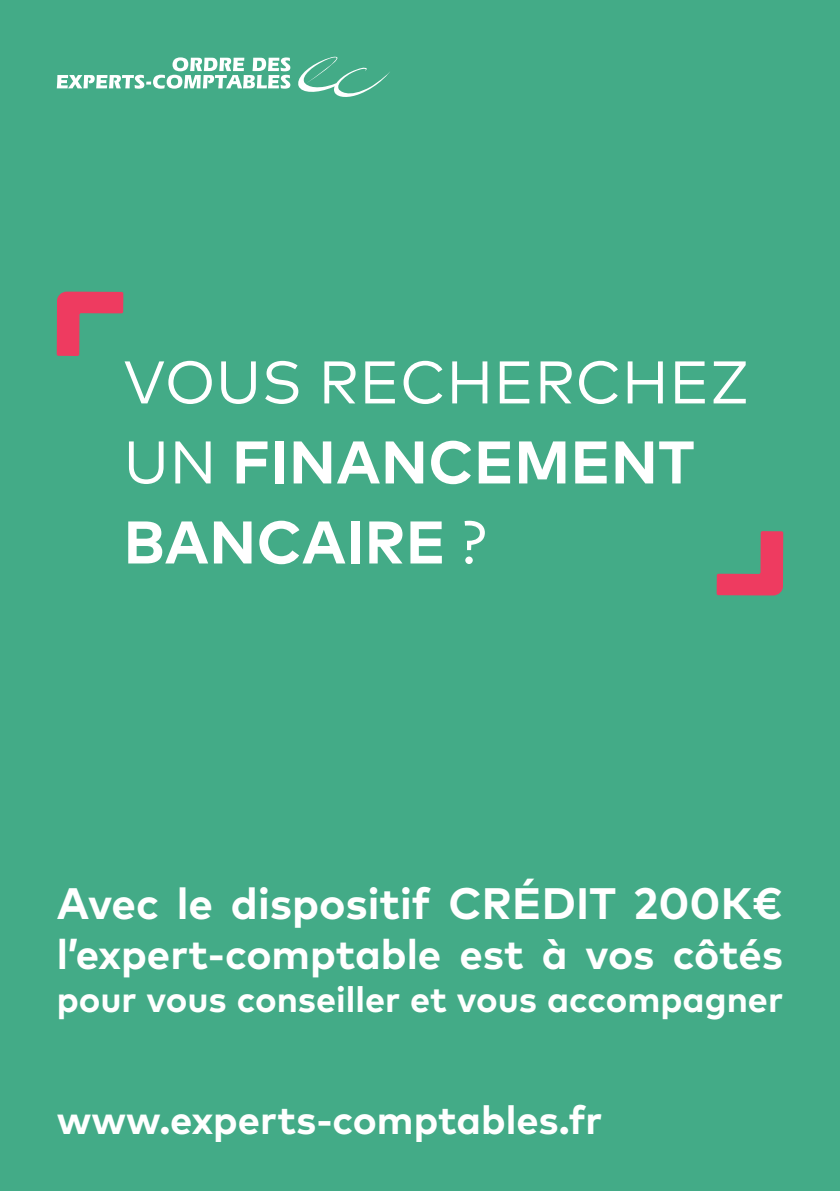
<style>
.page{position:relative;width:840px;height:1191px;background:#fff}
.page>*{position:absolute;margin:0;border:0;box-sizing:border-box;transform-origin:0 0}
.t1{font:700 60px/80px "Mark Pro";letter-spacing:.005em;color:#fff}
.t2{font:700 44px "Mark Pro";color:#fff}
.t3{font:700 42px "Mark Pro";letter-spacing:-.005em;color:#fff}
.t4{font:700 40px "Mark Pro";color:#fff}
.t5{font:700 36px "Mark Pro";color:#fff}
.s1{font-weight:400}
</style>
<div class="page">
<div style="left:0;top:0;width:839px;height:1191px;background:#43ab87"></div>
<svg style="left:57px;top:292px;width:66px;height:64px"></svg>
<svg style="left:716px;top:531px;width:66px;height:64px"></svg>
<svg style="left:57px;top:57px;width:333px;height:40px"></svg>
<p class="t1" style="left:123px;top:337px;width:627px"><span class="s1">VOUS RECHERCHEZ<br>UN</span> FINANCEMENT<br>BANCAIRE <span class="s1">?</span></p>
<p class="t2" style="left:57px;top:869px;width:727px">Avec le dispositif CRÉDIT 200K€</p>
<p class="t3" style="left:57px;top:922px;width:727px">l’expert-comptable est à vos côtés</p>
<p class="t5" style="left:57px;top:972px;width:727px">pour vous conseiller et vous accompagner</p>
<p class="t4" style="left:57px;top:1089px;width:546px">www.experts-comptables.fr</p>
</div>
